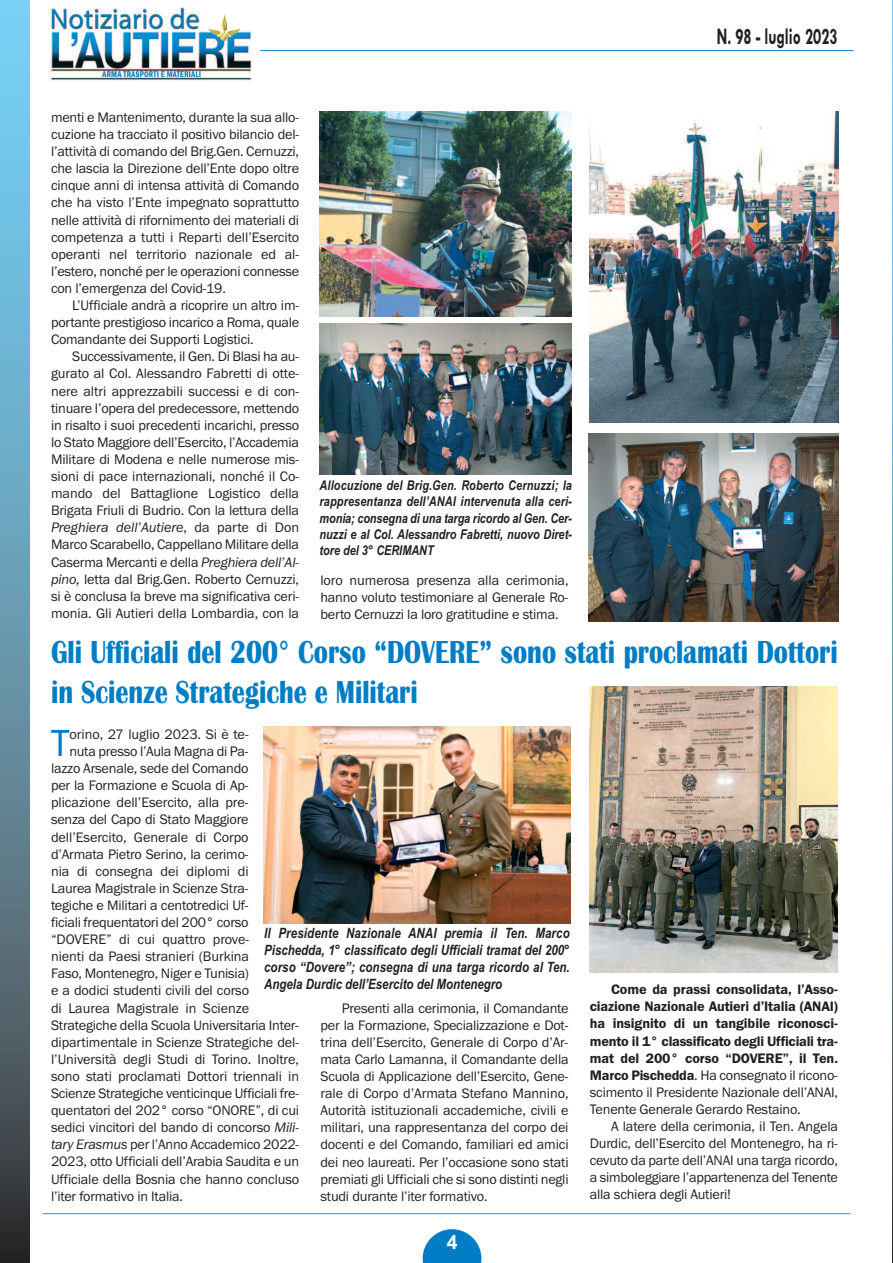
<style>
.page{position:relative;width:893px;height:1263px;background:#fff}
.page>*{position:absolute;margin:0;border:0;box-sizing:border-box;transform-origin:0 0}
.t1{font:39.15px "Franklin Gothic";color:#007ec5}
.t2{font:700 33px/39.6px "Britannic";color:#007ec5;scale:.79 1}
.t3{font:700 24px "Tw Cen";color:#231f20;scale:.64 1}
.t4{font:700 19.5px "Arial";color:#fff}
.t5{font:14.25px/17.1px "Franklin Gothic";letter-spacing:-.015em;color:#231f20;text-align:justify}
.t6{font:600 14.25px/17.1px "Franklin Gothic";letter-spacing:-.015em;color:#231f20;text-align:justify}
.t7{font:italic 700 14.25px/17.1px "Arial Narrow";color:#231f20;text-align:justify}
.t8{font:italic 700 13.5px/16.2px "Arial Narrow";color:#231f20;text-align:justify}
.s1{font-style:italic}
.s2{font-weight:400}
</style>
<div class="page">
<img style="left:892px;top:0;width:1px;height:1263px">
<hr style="left:260px;top:50px;width:593px;height:1px;background:#007ec5">
<svg style="left:423px;top:1229px;width:58px;height:34px"></svg>
<img style="left:0;top:0;width:30px;height:1263px">
<hr style="left:43px;top:1213px;width:807px;height:1px;background:#00aeef">
<img style="left:319px;top:112px;width:252px;height:204px">
<img style="left:320px;top:324px;width:251px;height:150px">
<img style="left:589px;top:112px;width:250px;height:310px">
<img style="left:589px;top:434px;width:250px;height:187px">
<img style="left:590px;top:686px;width:248px;height:286px">
<img style="left:264px;top:726px;width:306px;height:197px">
<img style="left:49px;top:7px;width:204px;height:75px">
<img style="left:208px;top:13px;width:32px;height:28px">
<p class="t5" style="left:51px;top:108px;width:250px">menti e Mantenimento, durante la sua allo&shy;cuzione ha tracciato il positivo bilancio del&shy;l’attività di comando del Brig.Gen. Cernuzzi, che lascia la Direzione dell’Ente dopo oltre cinque anni di intensa attività di Comando che ha visto l’Ente impegnato soprattutto nelle attività di rifornimento dei materiali di competenza a tutti i Reparti dell’Esercito operanti nel territorio nazionale ed al&shy;l’estero, nonché per le operazioni connesse con l’emergenza del Covid-19.</p>
<p class="t5" style="left:51px;top:297px;width:250px;text-indent:21px">L’Ufficiale andrà a ricoprire un altro im&shy;portante prestigioso incarico a Roma, quale Comandante dei Supporti Logistici.</p>
<p class="t5" style="left:51px;top:348px;width:250px;text-indent:21px">Successivamente, il Gen. Di Blasi ha au&shy;gurato al Col. Alessandro Fabretti di otte&shy;nere altri apprezzabili successi e di con&shy;tinuare l’opera del predecessore, mettendo in risalto i suoi precedenti incarichi, presso lo Stato Maggiore dell’Esercito, l’Accademia Militare di Modena e nelle numerose mis&shy;sioni di pace internazionali, nonché il Co&shy;mando del Battaglione Logistico della Brigata Friuli di Budrio. Con la lettura della <span class="s1">Preghiera dell’Autiere</span>, da parte di Don Marco Scarabello, Cappellano Militare della Caserma Mercanti e della <span class="s1">Preghiera dell’Al&shy;pino,</span> letta dal Brig.Gen. Roberto Cernuzzi, si è conclusa la breve ma significativa ceri&shy;monia. Gli Autieri della Lombardia, con la</p>
<p class="t8" style="left:320px;top:477px;width:254px">Allocuzione del Brig.Gen. Roberto Cernuzzi; la rappresentanza dell’ANAI intervenuta alla ceri&shy;monia; consegna di una targa ricordo al Gen. Cer&shy;nuzzi e al Col. Alessandro Fabretti, nuovo Diret&shy;tore del 3° CERIMANT</p>
<p class="t5" style="left:320px;top:571px;width:250px">loro numerosa presenza alla cerimonia, hanno voluto testimoniare al Generale Ro&shy;berto Cernuzzi la loro gratitudine e stima.</p>
<h3 class="t3" style="left:717px;top:22px;width:190px">N. 98 - luglio 2023</h3>
<h2 class="t2" style="left:51px;top:632px;width:997px">Gli Ufficiali del 200° Corso “DOVERE” sono stati proclamati Dottori in Scienze Strategiche e Militari</h2>
<h1 class="t1" style="left:51px;top:720px;width:20px">T</h1>
<p class="t5" style="left:70px;top:725px;width:181px">orino, 27 luglio 2023. Si è te-</p>
<p class="t5" style="left:69px;top:742px;width:181px">nuta presso l’Aula Magna di Pa-</p>
<p class="t5" style="left:51px;top:760px;width:199px">lazzo Arsenale, sede del Comando</p>
<p class="t5" style="left:51px;top:777px;width:199px">per la Formazione e Scuola di Ap-</p>
<p class="t5" style="left:51px;top:794px;width:199px">plicazione dell’Esercito, alla pre-</p>
<p class="t5" style="left:51px;top:811px;width:199px">senza del Capo di Stato Maggiore</p>
<p class="t5" style="left:51px;top:828px;width:199px">dell’Esercito, Generale di Corpo</p>
<p class="t5" style="left:51px;top:845px;width:199px">d’Armata Pietro Serino, la cerimo-</p>
<p class="t5" style="left:51px;top:862px;width:199px">nia di consegna dei diplomi di</p>
<p class="t5" style="left:51px;top:879px;width:199px">Laurea Magistrale in Scienze Stra-</p>
<p class="t5" style="left:51px;top:896px;width:199px">tegiche e Militari a centotredici Uf-</p>
<p class="t5" style="left:51px;top:913px;width:199px">ficiali frequentatori del 200° corso</p>
<p class="t5" style="left:51px;top:931px;width:199px">“DOVERE” di cui quattro prove-</p>
<p class="t5" style="left:51px;top:948px;width:200px">nienti da Paesi stranieri (Burkina</p>
<p class="t5" style="left:51px;top:965px;width:200px">Faso, Montenegro, Niger e Tunisia)</p>
<p class="t5" style="left:51px;top:982px;width:200px">e a dodici studenti civili del corso</p>
<p class="t5" style="left:51px;top:999px;width:200px">di Laurea Magistrale in Scienze</p>
<p class="t5" style="left:51px;top:1016px;width:249px">Strategiche della Scuola Universitaria Inter-</p>
<p class="t5" style="left:51px;top:1033px;width:249px">dipartimentale in Scienze Strategiche del-</p>
<p class="t5" style="left:51px;top:1050px;width:250px">l’Università degli Studi di Torino. Inoltre,</p>
<p class="t5" style="left:51px;top:1067px;width:250px">sono stati proclamati Dottori triennali in</p>
<p class="t5" style="left:51px;top:1084px;width:249px">Scienze Strategiche venticinque Ufficiali fre-</p>
<p class="t5" style="left:51px;top:1102px;width:250px">quentatori del 202° corso “ONORE”, di cui</p>
<p class="t5" style="left:51px;top:1119px;width:249px">sedici vincitori del bando di concorso <span class="s1">Mili-</span></p>
<p class="t5" style="left:51px;top:1136px;width:250px"><span class="s1">tary Erasmus</span> per l’Anno Accademico 2022-</p>
<p class="t5" style="left:51px;top:1153px;width:250px">2023, otto Ufficiali dell’Arabia Saudita e un</p>
<p class="t5" style="left:51px;top:1170px;width:250px">Ufficiale della Bosnia che hanno concluso</p>
<p class="t5" style="left:51px;top:1187px;width:134px">l’iter formativo in Italia.</p>
<p class="t7" style="left:264px;top:924px;width:307px">Il Presidente Nazionale ANAI premia il Ten. Marco Pischedda, 1° classificato degli Ufficiali tramat del 200° corso “Dovere”; consegna di una targa ricordo al Ten.<br>Angela Durdic dell’Esercito del Montenegro</p>
<p class="t5" style="left:320px;top:999px;width:250px;text-indent:21px">Presenti alla cerimonia, il Comandante per la Formazione, Specializzazione e Dot&shy;trina dell’Esercito, Generale di Corpo d’Ar&shy;mata Carlo Lamanna, il Comandante della Scuola di Applicazione dell’Esercito, Gene&shy;rale di Corpo d’Armata Stefano Mannino, Autorità istituzionali accademiche, civili e militari, una rappresentanza del corpo dei docenti e del Comando, familiari ed amici dei neo laureati. Per l’occasione sono stati premiati gli Ufficiali che si sono distinti negli studi durante l’iter formativo.</p>
<h3 class="t4" style="left:447px;top:1230px;width:12px">4</h3>
<p class="t6" style="left:590px;top:981px;width:250px;text-indent:21px">Come da prassi consolidata, l’Asso&shy;ciazione Nazionale Autieri d’Italia (ANAI) ha insignito di un tangibile riconosci&shy;mento il 1° classificato degli Ufficiali tra&shy;mat del 200° corso “DOVERE”, il Ten.<br>Marco Pischedda<span class="s2">. Ha consegnato il ricono&shy;scimento il Presidente Nazionale dell’ANAI, Tenente Generale Gerardo Restaino.</span></p>
<p class="t5" style="left:590px;top:1117px;width:250px;text-indent:21px">A latere della cerimonia, il Ten. Angela Durdic, dell’Esercito del Montenegro, ha ri&shy;cevuto da parte dell’ANAI una targa ricordo, a simboleggiare l’appartenenza del Tenente alla schiera degli Autieri!</p>
</div>
